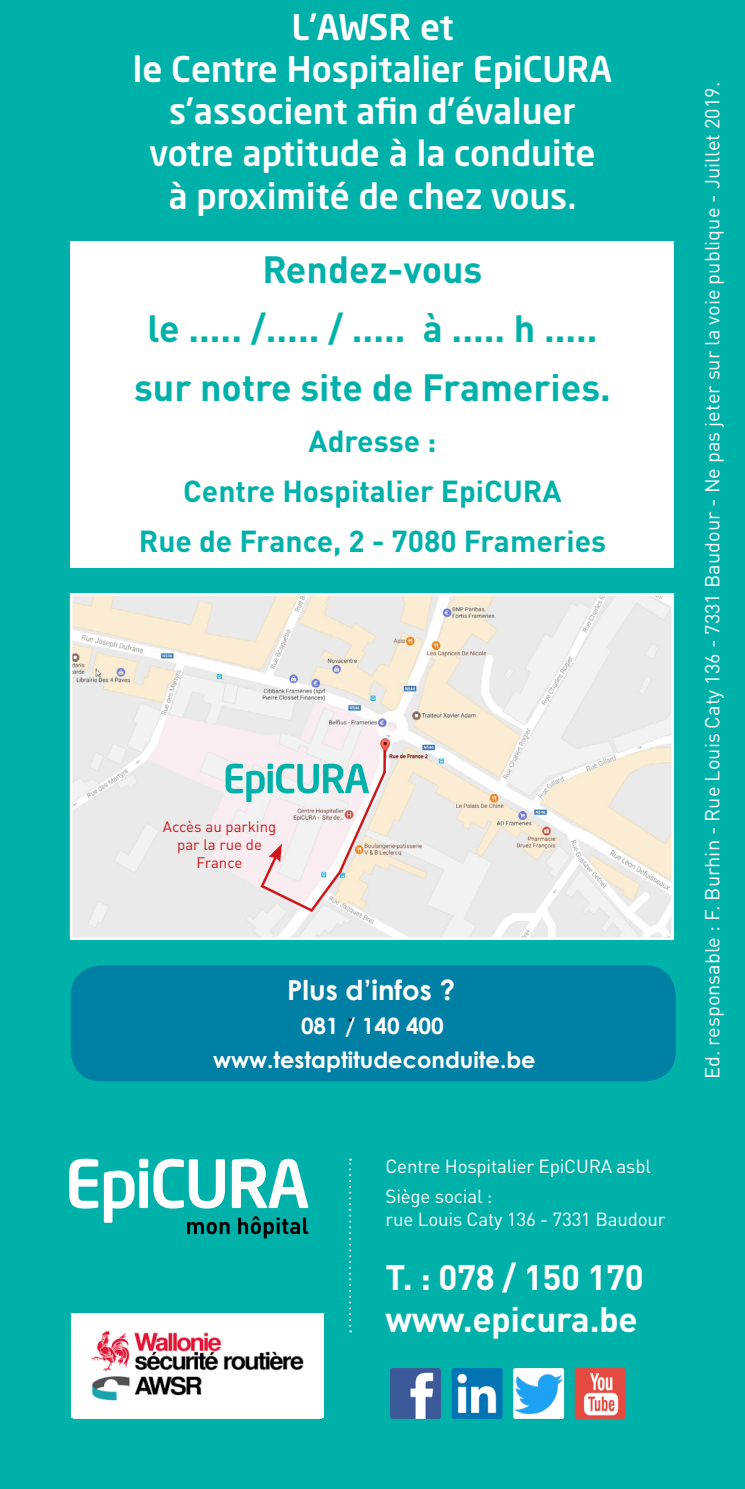
<style>
.page{position:relative;width:745px;height:1489px;background:#fff}
.page>*{position:absolute;margin:0;border:0;box-sizing:border-box;transform-origin:0 0}
.t1{font:700 37.5px/59.2px "DIN Pro";color:#00b1aa;text-align:center}
.t2{font:35px/42px "Neo Sans Std Medium TR";color:#fff;text-align:center}
.t3{font:700 35px/42px "DIN Pro";letter-spacing:-.01em;color:#fff}
.t4{font:700 30px/50.2px "DIN Pro";color:#00b1aa;text-align:center}
.t5{font:700 27.5px "Century Gothic";color:#fff}
.t6{font:700 22.5px/34.2px "Century Gothic";color:#fff;text-align:center}
.t7{font:20px "DIN Pro";color:#fff}
.t8{font:18.75px/30px "DIN Pro";letter-spacing:-.01em;color:#fff}
.t9{font:15px/18px "DIN Pro";color:#cd171a;text-align:center}
</style>
<div class="page">
<div style="left:0;top:0;width:744px;height:1488px;background:#00b1aa"></div>
<svg style="left:69px;top:1158px;width:239px;height:80px"></svg>
<svg style="left:349px;top:1158px;width:2px;height:174px"></svg>
<img style="left:451px;top:1368px;width:51px;height:50px">
<img style="left:390px;top:1368px;width:50px;height:50px">
<div style="left:513px;top:1367px;width:50px;height:51px;background:#fff;border-radius:2px"></div>
<img style="left:514px;top:1374px;width:48px;height:39px">
<img style="left:574px;top:1368px;width:51px;height:50px">
<img style="left:73px;top:1313px;width:248px;height:104px">
<div style="left:71px;top:965px;width:604px;height:116px;background:#0080a4;border-radius:30px"></div>
<img style="left:73px;top:596px;width:597px;height:341px">
<div style="left:70px;top:593px;width:603px;height:347px;border:2px solid #fff"></div>
<hr style="left:383px;top:750px;width:3px;height:23px;background:#cd171a">
<svg style="left:225px;top:763px;width:163px;height:151px;background:#dde0de"></svg>
<div style="left:71px;top:241px;width:602px;height:326px;background:#fff"></div>
<p class="t2" style="left:133px;top:6px;width:480px">L’AWSR et<br>le Centre Hospitalier EpiCURA s’associent afin d’évaluer votre aptitude à la conduite<br>à proximité de chez vous.</p>
<p class="t1" style="left:134px;top:235px;width:478px">Rendez-vous<br>le ..... /..... / ..... à ..... h ..... sur notre site de Frameries.</p>
<p class="t4" style="left:139px;top:412px;width:468px">Adresse :<br>Centre Hospitalier EpiCURA<br>Rue de France, 2 - 7080 Frameries</p>
<p class="t9" style="left:163px;top:816px;width:115px">Accès au parking par la rue de<br>France</p>
<p class="t5" style="left:287px;top:968px;width:169px">Plus d’infos ?</p>
<p class="t6" style="left:213px;top:1007px;width:324px">081 / 140 400 www.testaptitudeconduite.be</p>
<p class="t8" style="left:385px;top:1149px;width:267px">Centre Hospitalier EpiCURA asbl<br>Siège social :</p>
<p class="t8" style="left:385px;top:1201px;width:282px">rue Louis Caty 136 - 7331 Baudour</p>
<p class="t3" style="left:385px;top:1252px;width:260px">T. : 078 / 150 170 www.epicura.be</p>
<p class="t7" style="left:696px;top:1078px;width:998px;rotate:-90deg">Ed. responsable : F. Burhin - Rue Louis Caty 136 - 7331 Baudour - Ne pas jeter sur la voie publique - Juillet 2019.</p>
</div>
